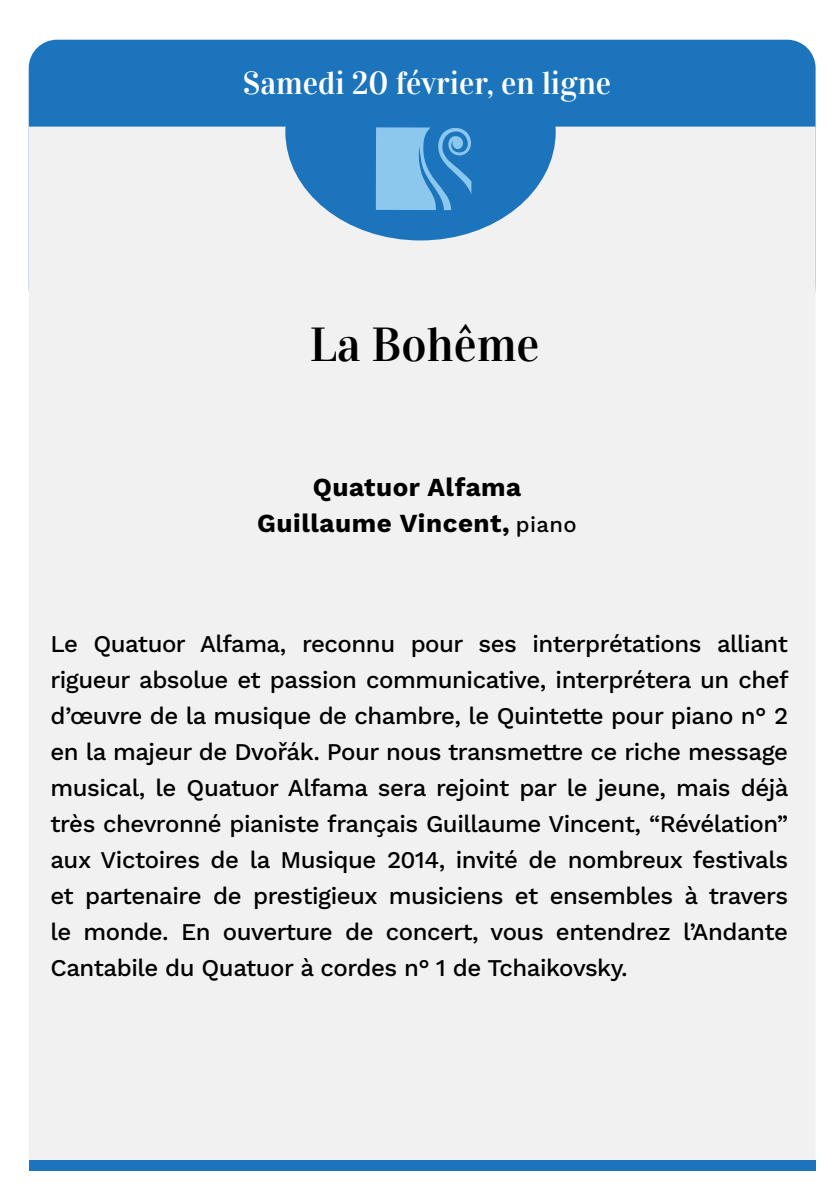
<style>
.page{position:relative;width:840px;height:1191px;background:#fff}
.page>*{position:absolute;margin:0;border:0;box-sizing:border-box;transform-origin:0 0}
.t1{font:48px "Vidaloka";color:#000}
.t2{font:32px "Vidaloka";color:#fff}
.t3{font:700 26px/36px "Work Sans";letter-spacing:.02em;color:#000;text-align:center}
.t4{font:500 24px/36px "Work Sans";letter-spacing:-.02em;color:#000;text-align:justify}
.s1{font-weight:500;font-size:22px}
</style>
<div class="page">
<div style="left:29px;top:40px;width:786px;height:87px;background:#1c75bc"></div>
<div style="left:29px;top:127px;width:786px;height:1032px;background:#f1f1f2"></div>
<div style="left:29px;top:1159px;width:786px;height:11px;background:#1c75bc"></div>
<svg style="left:375px;top:127px;width:96px;height:83px;background:#63a9db"></svg>
<h2 class="t2" style="left:243px;top:64px;width:369px">Samedi 20 février, en ligne</h2>
<h1 class="t1" style="left:309px;top:316px;width:231px">La Bohême</h1>
<p class="t3" style="left:257px;top:468px;width:321px">Quatuor Alfama<br>Guillaume Vincent, <span class="s1">piano</span></p>
<p class="t4" style="left:50px;top:625px;width:739px">Le Quatuor Alfama, reconnu pour ses interprétations alliant rigueur absolue et passion communicative, interprétera un chef d’œuvre de la musique de chambre, le Quintette pour piano n° 2 en la majeur de Dvořák. Pour nous transmettre ce riche message musical, le Quatuor Alfama sera rejoint par le jeune, mais déjà très chevronné pianiste français Guillaume Vincent, “Révélation” aux Victoires de la Musique 2014, invité de nombreux festivals et partenaire de prestigieux musiciens et ensembles à travers le monde. En ouverture de concert, vous entendrez l’Andante Cantabile du Quatuor à cordes n° 1 de Tchaikovsky.</p>
</div>
